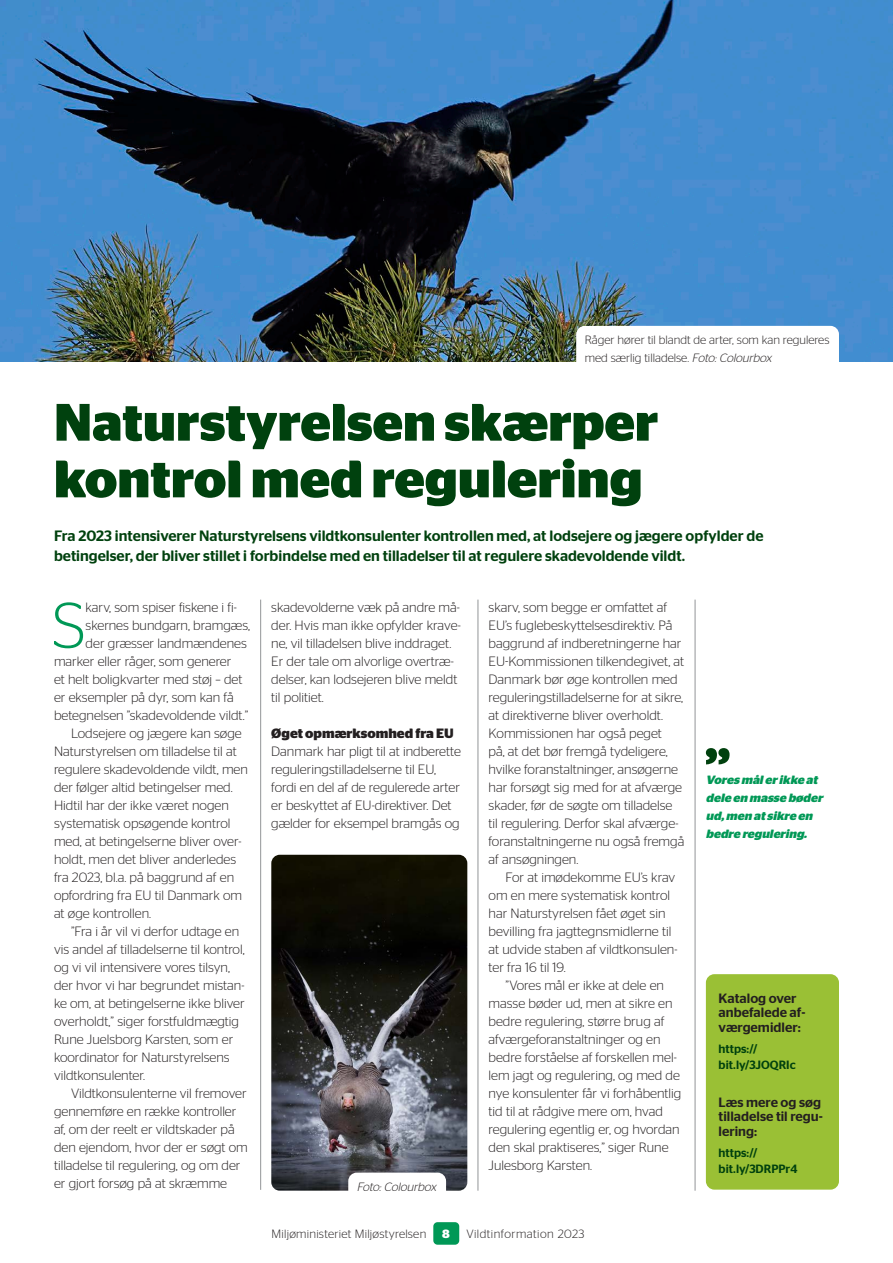
<style>
.page{position:relative;width:893px;height:1263px;background:#fff}
.page>*{position:absolute;margin:0;border:0;box-sizing:border-box;transform-origin:0 0}
.Brød_første{font:300 64.95px "Stag Sans";color:#009856}
.Rubrik{font:700 52.5px/56.7px "Stag Sans";color:#00410e}
.Underrubrik{font:500 15px/19.5px "Stag Sans";color:#00410e}
.BRØD{font:300 13.5px/18px "Stag Sans";color:#231f20}
.Brød_uden_indryk{font:300 13.5px/18px "Stag Sans";color:#231f20}
.Brød_første-2{font:300 13.5px "Stag Sans";color:#231f20}
.Nyttige_links_rubrik{font:500 13.5px/14.5px "Stag Sans";color:#231f20}
.mellemrubrik{font:700 13.5px "Stag Sans";color:#231f20}
.Fototekst_med_ramme{font:300 12px/18px "Stag Sans";color:#231f20}
.Citat{font:italic 700 12px/18px "Stag Sans";color:#009856}
.bulletliste{font:500 12px/16.5px "Stag Sans";color:#00410e}
.Fototekst_med_ramme-2{font:300 12px "Stag Sans";letter-spacing:.02em;color:#231f20}
.Fototekst_med_ramme-3{font:300 12px "Stag Sans";letter-spacing:.04em;color:#231f20}
.Fototekst_med_ramme-4{font:italic 300 12px "Stag Sans";color:#231f20}
.t1{font:700 12px "Stag Sans";color:#fff}
.s1{font-style:italic}
</style>
<div class="page">
<div style="left:433px;top:1222px;width:26px;height:23px;background:#009856;border-radius:4px"></div>
<img style="left:0;top:0;width:893px;height:361px">
<div style="left:706px;top:974px;width:133px;height:215px;background:#9ac035;border-radius:9px"></div>
<div style="left:576px;top:326px;width:263px;height:47px;background:#fff;border-radius:9px"></div>
<svg style="left:706px;top:748px;width:24px;height:16px"></svg>
<hr style="left:260px;top:600px;width:1px;height:590px;background:#939598">
<hr style="left:478px;top:600px;width:1px;height:591px;background:#939598">
<hr style="left:695px;top:600px;width:1px;height:591px;background:#939598">
<img style="left:271px;top:855px;width:196px;height:336px">
<div style="left:348px;top:1172px;width:98px;height:29px;background:#fff;border-radius:9px"></div>
<p class="Fototekst_med_ramme" style="left:585px;top:331px;width:246px">Råger hører til blandt de arter, som kan reguleres med særlig tilladelse. <span class="s1">Foto:Colourbox</span></p>
<p class="Rubrik" style="left:54px;top:394px;width:606px">Naturstyrelsen skærper kontrol med regulering</p>
<p class="Underrubrik" style="left:54px;top:525px;width:711px">Fra 2023 intensiverer Naturstyrelsens vildtkonsulenter kontrollen med, at lodsejere og jægere opfylder de betingelser, der bliver stillet i forbindelse med en tilladelser til at regulere skadevoldende vildt.</p>
<p class="Brød_første" style="left:53px;top:590px;width:35px">S</p>
<p class="Brød_første-2" style="left:86px;top:600px;width:153px">karv, som spiser fiskene i fi-</p>
<p class="Brød_første-2" style="left:86px;top:618px;width:166px">skernes bundgarn, bramgæs,</p>
<p class="Brød_første-2" style="left:86px;top:636px;width:163px">der græsser landmændenes</p>
<p class="Brød_første-2" style="left:54px;top:654px;width:179px">marker eller råger, som generer</p>
<p class="Brød_første-2" style="left:54px;top:672px;width:190px">et helt boligkvarter med støj – det</p>
<p class="Brød_første-2" style="left:54px;top:690px;width:181px">er eksempler på dyr, som kan få</p>
<p class="Brød_første-2" style="left:54px;top:708px;width:196px">betegnelsen ”skadevoldende vildt.”</p>
<p class="BRØD" style="left:54px;top:724px;width:195px;text-indent:17px">Lodsejere og jægere kan søge<br>Naturstyrelsen om tilladelse til at regulere skadevoldende vildt, men der følger altid betingelser med.<br>Hidtil har der ikke været nogen systematisk opsøgende kontrol med, at betingelserne bliver over&shy;holdt, men det bliver anderledes fra 2023, bl.a. på baggrund af en opfordring fra EU til Danmark om at øge kontrollen.</p>
<p class="BRØD" style="left:54px;top:922px;width:192px;text-indent:17px">”Fra i år vil vi derfor udtage en vis andel af tilladelserne til kontrol, og vi vil intensivere vores tilsyn, der hvor vi har begrundet mistan&shy;ke om, at betingelserne ikke bliver overholdt,” siger forstfuldmægtig<br>Rune Juelsborg Karsten, som er koordinator for Naturstyrelsens vildtkonsulenter.</p>
<p class="BRØD" style="left:54px;top:1084px;width:195px;text-indent:17px">Vildtkonsulenterne vil fremover gennemføre en række kontroller af, om der reelt er vildtskader på den ejendom, hvor der er søgt om tilladelse til regulering, og om der er gjort forsøg på at skræmme</p>
<p class="BRØD" style="left:271px;top:598px;width:191px">skadevolderne væk på andre må&shy;der. Hvis man ikke opfylder krave&shy;ne, vil tilladelsen blive inddraget.<br>Er der tale om alvorlige overtræ&shy;delser, kan lodsejeren blive meldt til politiet.</p>
<p class="mellemrubrik" style="left:271px;top:725px;width:184px">Øget opmærksomhed fra EU</p>
<p class="Brød_uden_indryk" style="left:271px;top:742px;width:191px">Danmark har pligt til at indberette reguleringstilladelserne til EU, fordi en del af de regulerede arter er beskyttet af EU-direktiver. Det gælder for eksempel bramgås og</p>
<p class="Fototekst_med_ramme-4" style="left:357px;top:1180px;width:84px">Foto:Colourbox</p>
<p class="Brød_uden_indryk" style="left:489px;top:598px;width:197px">skarv, som begge er omfattet af EU’s fuglebeskyttelsesdirektiv. På baggrund af indberetningerne har EU-Kommissionen tilkendegivet, at Danmark bør øge kontrollen med reguleringstilladelserne for at sikre, at direktiverne bliver overholdt.<br>Kommissionen har også peget<br>på, at det bør fremgå tydeligere, hvilke foranstaltninger, ansøgerne har forsøgt sig med for at afværge skader, før de søgte om tilladelse til regulering. Derfor skal afværge&shy;foranstaltningerne nu også fremgå af ansøgningen.</p>
<p class="BRØD" style="left:489px;top:868px;width:190px;text-indent:17px">For at imødekomme EU’s krav om en mere systematisk kontrol har Naturstyrelsen fået øget sin bevilling fra jagttegnsmidlerne til at udvide staben af vildtkonsulen&shy;ter fra 16 til 19.</p>
<p class="BRØD" style="left:489px;top:976px;width:194px;text-indent:17px">”Vores mål er ikke at dele en masse bøder ud, men at sikre en bedre regulering, større brug af afværgeforanstaltninger og en bedre forståelse af forskellen mel&shy;lem jagt og regulering, og med de nye konsulenter får vi forhåbentlig tid til at rådgive mere om, hvad regulering egentlig er, og hvordan den skal praktiseres,” siger Rune<br>Julesborg Karsten.</p>
<p class="Fototekst_med_ramme-2" style="left:272px;top:1227px;width:156px">Miljøministeriet Miljøstyrelsen</p>
<p class="t1" style="left:442px;top:1227px;width:9px">8</p>
<p class="Fototekst_med_ramme-3" style="left:466px;top:1227px;width:119px">Vildtinformation 2023</p>
<p class="Citat" style="left:706px;top:771px;width:121px">Vores målerikke at dele en masse bøder ud,men atsikre en bedre regulering.</p>
<p class="Nyttige_links_rubrik" style="left:719px;top:990px;width:88px">Katalog over anbefalede af&shy;værgemidler:</p>
<p class="bulletliste" style="left:719px;top:1039px;width:79px">https:// bit.ly/3JOQRIc</p>
<p class="Nyttige_links_rubrik" style="left:719px;top:1094px;width:106px">Læs mere og søg tilladelse til regu&shy;lering:</p>
<p class="bulletliste" style="left:719px;top:1143px;width:80px">https:// bit.ly/3DRPPr4</p>
</div>
